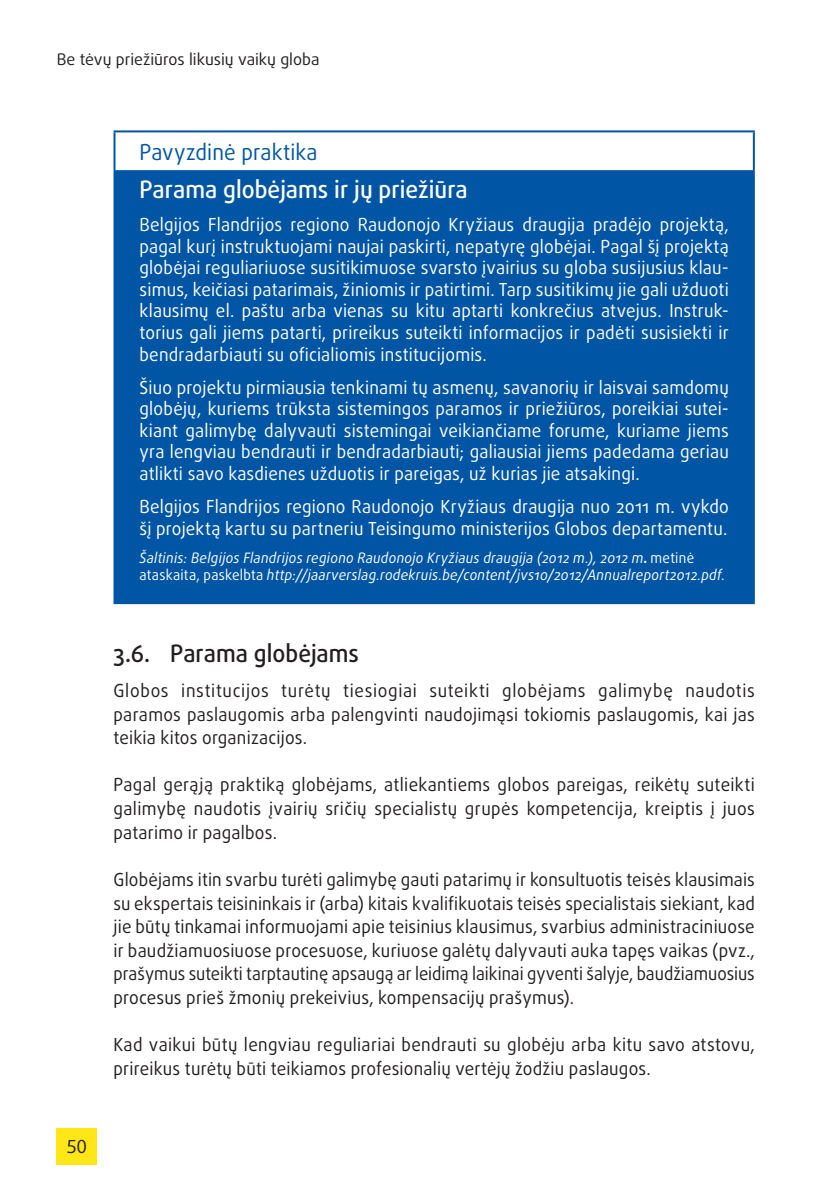
<style>
.page{position:relative;width:840px;height:1191px;background:#fff}
.page>*{position:absolute;margin:0;border:0;box-sizing:border-box;transform-origin:0 0}
.PROMISING_title{font:500 24px "Daxline Pro";color:#fff;scale:.95 1}
.title_1_1_1{font:500 24px "Daxline Pro";color:#231f20;scale:.95 1}
.PROMISING_super{font:22px "Daxline Pro";letter-spacing:.005em;color:#0155a5;scale:.95 1}
.PROMISING_body{font:18px/21.6px "Daxline Pro";letter-spacing:.01em;color:#fff;text-align:justify;scale:.95 1}
.body{font:18px/23.6px "Daxline Pro";letter-spacing:.015em;color:#231f20;text-align:justify;scale:.95 1}
.body-2{font:18px/23.6px "Daxline Pro";letter-spacing:.015em;color:#231f20;text-align:justify;scale:.94 1}
.body-3{font:18px "Daxline Pro";letter-spacing:.015em;color:#231f20}
.t1{font:16px "Daxline Pro";color:#231f20}
.PROMISING_more_info{font:italic 14.4px/17.2px "Daxline Pro";letter-spacing:.02em;color:#fff;scale:.94 1}
.s1{font-weight:700;font-style:normal}
.s2{font-style:normal}
</style>
<div class="page">
<div style="left:57px;top:1128px;width:40px;height:36px;background:#ffe616"></div>
<div style="left:114px;top:171px;width:639px;height:432px;background:#0155a5"></div>
<hr style="left:113px;top:172px;width:2px;height:430px;background:#0155a5">
<hr style="left:752px;top:172px;width:2px;height:430px;background:#0155a5">
<hr style="left:113px;top:602px;width:641px;height:2px;background:#0155a5">
<hr style="left:113px;top:130px;width:641px;height:2px;background:#0155a5">
<hr style="left:113px;top:132px;width:2px;height:38px;background:#0155a5">
<hr style="left:752px;top:132px;width:2px;height:38px;background:#0155a5">
<hr style="left:113px;top:170px;width:641px;height:2px;background:#0155a5">
<p class="t1" style="left:57px;top:49px;width:264px">Be tėvų priežiūros likusių vaikų globa</p>
<p class="PROMISING_super" style="left:139px;top:137px;width:189px">Pavyzdinė praktika</p>
<p class="PROMISING_title" style="left:139px;top:173px;width:347px">Parama globėjams ir jų priežiūra</p>
<p class="PROMISING_body" style="left:139px;top:214px;width:621px">Belgijos Flandrijos regiono Raudonojo Kryžiaus draugija pradėjo projektą, pagal kurį instruktuojami naujai paskirti, nepatyrę globėjai. Pagal šį projektą globėjai reguliariuose susitikimuose svarsto įvairius su globa susijusius klau&shy;simus, keičiasi patarimais, žiniomis ir patirtimi. Tarp susitikimų jie gali užduoti klausimų el. paštu arba vienas su kitu aptarti konkrečius atvejus. Instruk&shy;torius gali jiems patarti, prireikus suteikti informacijos ir padėti susisiekti ir bendradarbiauti su oficialiomis institucijomis.</p>
<p class="PROMISING_body" style="left:139px;top:376px;width:621px">Šiuo projektu pirmiausia tenkinami tų asmenų, savanorių ir laisvai samdomų globėjų, kuriems trūksta sistemingos paramos ir priežiūros, poreikiai sutei&shy;kiant galimybę dalyvauti sistemingai veikiančiame forume, kuriame jiems yra lengviau bendrauti ir bendradarbiauti; galiausiai jiems padedama geriau atlikti savo kasdienes užduotis ir pareigas, už kurias jie atsakingi.</p>
<p class="PROMISING_body" style="left:139px;top:496px;width:621px">Belgijos Flandrijos regiono Raudonojo Kryžiaus draugija nuo 2011 m. vykdo šį projektą kartu su partneriu Teisingumo ministerijos Globos departamentu.</p>
<p class="PROMISING_more_info" style="left:139px;top:549px;width:623px">Šaltinis: Belgijos Flandrijos regiono Raudonojo Kryžiaus draugija (2012 m.), 2012 m<span class="s1">.</span> <span class="s2">metinė ataskaita, paskelbta</span> http://jaarverslag.rodekruis.be/content/jvs10/2012/Annualreport2012.pdf<span class="s2">.</span></p>
<p class="body-3" style="left:66px;top:1135px;width:22px">50</p>
<p class="title_1_1_1" style="left:113px;top:637px;width:260px">3.6. Parama globėjams</p>
<p class="body" style="left:113px;top:679px;width:676px">Globos institucijos turėtų tiesiogiai suteikti globėjams galimybę naudotis paramos paslaugomis arba palengvinti naudojimąsi tokiomis paslaugomis, kai jas teikia kitos organizacijos.</p>
<p class="body" style="left:113px;top:773px;width:676px">Pagal gerąją praktiką globėjams, atliekantiems globos pareigas, reikėtų suteikti galimybę naudotis įvairių sričių specialistų grupės kompetencija, kreiptis į juos patarimo ir pagalbos.</p>
<p class="body-2" style="left:113px;top:867px;width:683px">Globėjams itin svarbu turėti galimybę gauti patarimų ir konsultuotis teisės klausimais su ekspertais teisininkais ir (arba) kitais kvalifikuotais teisės specialistais siekiant, kad jie būtų tinkamai informuojami apie teisinius klausimus, svarbius administraciniuose ir baudžiamuosiuose procesuose, kuriuose galėtų dalyvauti auka tapęs vaikas (pvz., prašymus suteikti tarptautinę apsaugą ar leidimą laikinai gyventi šalyje, baudžiamuosius procesus prieš žmonių prekeivius, kompensacijų prašymus).</p>
<p class="body" style="left:113px;top:1033px;width:676px">Kad vaikui būtų lengviau reguliariai bendrauti su globėju arba kitu savo atstovu, prireikus turėtų būti teikiamos profesionalių vertėjų žodžiu paslaugos.</p>
</div>
